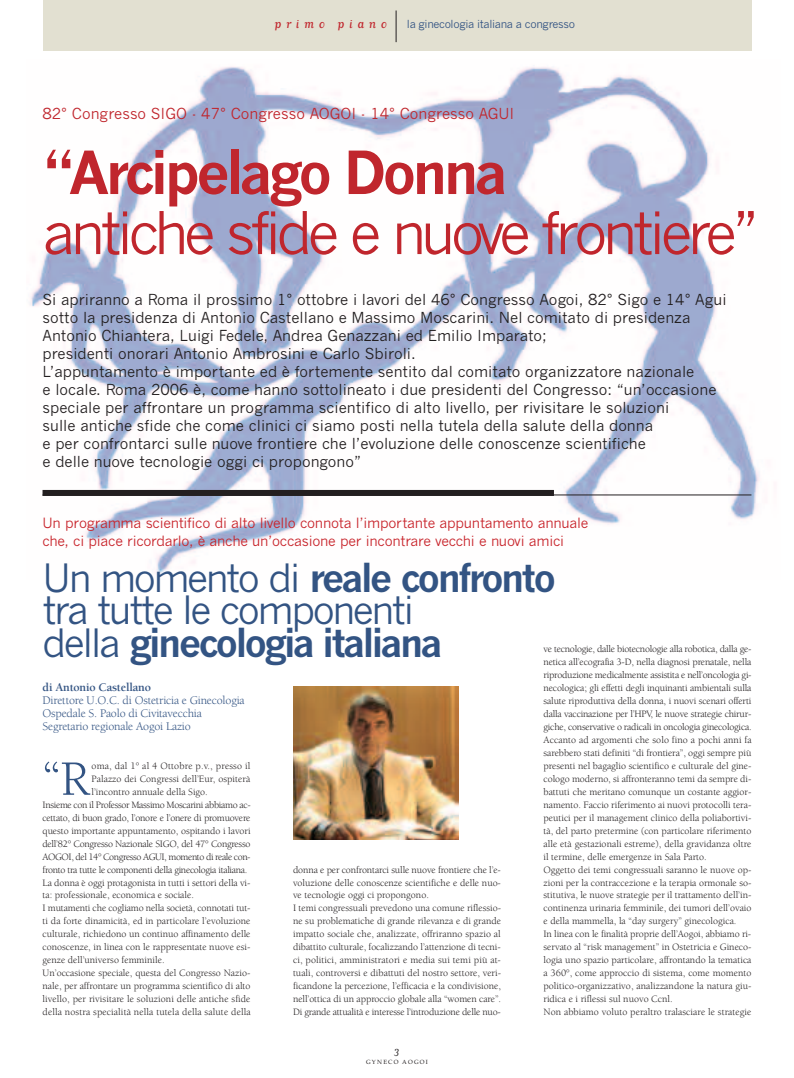
<style>
.page{position:relative;width:794px;height:1078px;background:#fff}
.page>*{position:absolute;margin:0;border:0;box-sizing:border-box;transform-origin:0 0}
.t1{font:58.1px "News Gothic";letter-spacing:-.08em;color:#c0262d}
.t2{font:700 58.1px "News Gothic";letter-spacing:-.065em;color:#c0262d}
.t3{font:50.8px "Berkeley";color:#335483}
.t4{font:38.6px/32.5px "News Gothic";letter-spacing:-.065em;color:#335483}
.t5{font:15px/18px "News Gothic";color:#231f20}
.t6{font:15px "News Gothic";color:#c0262d}
.t7{font:14px/18px "News Gothic";letter-spacing:-.02em;color:#c8242b}
.t8{font:14px "Matrix Script";letter-spacing:.335em;color:#c0262d}
.t9{font:12px/13px "Berkeley";letter-spacing:-.015em;color:#335483}
.t10{font:700 12px "Berkeley";letter-spacing:-.015em;color:#335483}
.t11{font:12px "Matrix Script";color:#231f20}
.t12{font:11px "News Gothic";letter-spacing:-.03em;color:#335483}
.t13{font:10px/13px "Berkeley";color:#231f20}
.t14{font:10px "Berkeley";letter-spacing:-.03em;color:#231f20}
.t15{font:10px "Berkeley";letter-spacing:-.025em;color:#231f20}
.t16{font:10px "Berkeley";letter-spacing:-.04em;color:#231f20}
.t17{font:6px "Palatino";letter-spacing:.2em;color:#231f20}
.s1{font-weight:700}
</style>
<div class="page">
<img style="left:30px;top:66px;width:730px;height:508px">
<div style="left:43px;top:0;width:708px;height:51px;background:#e2e0d1"></div>
<hr style="left:396px;top:11px;width:1px;height:31px;background:#231f20">
<img style="left:293px;top:686px;width:165px;height:153px">
<hr style="left:43px;top:494px;width:708px;height:1px;background:#231f20">
<div style="left:43px;top:490px;width:511px;height:6px;background:#231f20"></div>
<h3 class="t8" style="left:274px;top:15px;width:114px">primo piano</h3>
<p class="t12" style="left:407px;top:18px;width:170px">la ginecologia italiana a congresso</p>
<h3 class="t6" style="left:43px;top:104px;width:473px">82° Congresso SIGO - 47° Congresso AOGOI - 14° Congresso AGUI</h3>
<h1 class="t2" style="left:43px;top:150px;width:466px">‘‘Arcipelago Donna</h1>
<h1 class="t1" style="left:43px;top:200px;width:719px">antiche sfide e nuove frontiere’’</h1>
<p class="t5" style="left:43px;top:291px;width:685px">Si apriranno a Roma il prossimo 1° ottobre i lavori del 46° Congresso Aogoi, 82° Sigo e 14° Agui sotto la presidenza di Antonio Castellano e Massimo Moscarini. Nel comitato di presidenza Antonio Chiantera, Luigi Fedele, Andrea Genazzani ed Emilio Imparato;<br>presidenti onorari Antonio Ambrosini e Carlo Sbiroli.<br>L’appuntamento è importante ed è fortemente sentito dal comitato organizzatore nazionale<br>e locale. Roma 2006 è, come hanno sottolineato i due presidenti del Congresso: “un’occasione speciale per affrontare un programma scientifico di alto livello, per rivisitare le soluzioni<br>sulle antiche sfide che come clinici ci siamo posti nella tutela della salute della donna<br>e per confrontarci sulle nuove frontiere che l’evoluzione delle conoscenze scientifiche<br>e delle nuove tecnologie oggi ci propongono”</p>
<h3 class="t7" style="left:43px;top:514px;width:547px">Un programma scientifico di alto livello connota l’importante appuntamento annuale che, ci piace ricordarlo, è anche un’occasione per incontrare vecchi e nuovi amici</h3>
<h3 class="t4" style="left:43px;top:562px;width:515px">Un momento di <span class="s1">reale confronto </span>tra tutte le componenti<br>della <span class="s1">ginecologia italiana</span></h3>
<p class="t13" style="left:543px;top:643px;width:210px">ve tecnologie, dalle biotecnologie alla robotica, dalla ge&shy;netica all’ecografia 3-D, nella diagnosi prenatale, nella riproduzione medicalmente assistita e nell’oncologia gi&shy;necologica; gli effetti degli inquinanti ambientali sulla salute riproduttiva della donna, i nuovi scenari offerti dalla vaccinazione per l’HPV, le nuove strategie chirur&shy;giche, conservative o radicali in oncologia ginecologica.<br>Accanto ad argomenti che solo fino a pochi anni fa sarebbero stati definiti “di frontiera”, oggi sempre più presenti nel bagaglio scientifico e culturale del gine&shy;cologo moderno, si affronteranno temi da sempre di&shy;battuti che meritano comunque un costante aggior&shy;namento. Faccio riferimento ai nuovi protocolli tera&shy;peutici per il management clinico della poliabortivi&shy;tà, del parto pretermine (con particolare riferimento alle età gestazionali estreme), della gravidanza oltre il termine, delle emergenze in Sala Parto.<br>Oggetto dei temi congressuali saranno le nuove op&shy;zioni per la contraccezione e la terapia ormonale so&shy;stitutiva, le nuove strategie per il trattamento dell’in&shy;continenza urinaria femminile, dei tumori dell’ovaio e della mammella, la “day surgery” ginecologica.<br>In linea con le finalità proprie dell’Aogoi, abbiamo ri&shy;servato al “risk management” in Ostetricia e Gineco&shy;logia uno spazio particolare, affrontando la tematica a 360°, come approccio di sistema, come momento politico-organizzativo, analizzandone la natura giu&shy;ridica e i riflessi sul nuovo Ccnl.<br>Non abbiamo voluto peraltro tralasciare le strategie</p>
<p class="t10" style="left:43px;top:682px;width:110px">di Antonio Castellano</p>
<p class="t9" style="left:43px;top:694px;width:204px">Direttore U.O.C. di Ostetricia e Ginecologia<br>Ospedale S. Paolo di Civitavecchia<br>Segretario regionale Aogoi Lazio</p>
<h2 class="t3" style="left:43px;top:758px;width:49px">“R</h2>
<p class="t13" style="left:92px;top:759px;width:160px">oma, dal 1° al 4 Ottobre p.v., presso il</p>
<p class="t13" style="left:92px;top:772px;width:160px">Palazzo dei Congressi dell’Eur, ospiterà</p>
<p class="t13" style="left:92px;top:785px;width:118px">l’incontro annuale della Sigo.</p>
<p class="t14" style="left:43px;top:800px;width:210px">Insieme con il Professor Massimo Moscarini abbiamo ac-</p>
<p class="t15" style="left:43px;top:813px;width:209px">cettato, di buon grado, l’onore e l’onere di promuovere</p>
<p class="t13" style="left:43px;top:824px;width:210px">questo importante appuntamento, ospitando i lavori</p>
<p class="t15" style="left:43px;top:839px;width:209px">dell’82° Congresso Nazionale SIGO, del 47° Congresso</p>
<p class="t16" style="left:43px;top:852px;width:210px">AOGOI, del 14° Congresso AGUI, momento di reale con-</p>
<p class="t14" style="left:43px;top:865px;width:206px">fronto tra tutte le componenti della ginecologia italiana.</p>
<p class="t13" style="left:43px;top:876px;width:209px">La donna è oggi protagonista in tutti i settori della vi-</p>
<p class="t13" style="left:43px;top:889px;width:153px">ta: professionale, economica e sociale.</p>
<p class="t13" style="left:43px;top:902px;width:209px">I mutamenti che cogliamo nella società, connotati tut-</p>
<p class="t13" style="left:43px;top:915px;width:209px">ti da forte dinamicità, ed in particolare l’evoluzione</p>
<p class="t13" style="left:43px;top:928px;width:209px">culturale, richiedono un continuo affinamento delle</p>
<p class="t13" style="left:43px;top:941px;width:209px">conoscenze, in linea con le rappresentate nuove esi-</p>
<p class="t13" style="left:43px;top:954px;width:124px">genze dell’universo femminile.</p>
<p class="t13" style="left:43px;top:967px;width:209px">Un’occasione speciale, questa del Congresso Nazio-</p>
<p class="t13" style="left:43px;top:980px;width:209px">nale, per affrontare un programma scientifico di alto</p>
<p class="t13" style="left:43px;top:993px;width:209px">livello, per rivisitare le soluzioni delle antiche sfide</p>
<p class="t13" style="left:43px;top:1006px;width:210px">della nostra specialità nella tutela della salute della</p>
<p class="t13" style="left:293px;top:863px;width:210px">donna e per confrontarci sulle nuove frontiere che l’e&shy;voluzione delle conoscenze scientifiche e delle nuo&shy;ve tecnologie oggi ci propongono.<br>I temi congressuali prevedono una comune riflessio&shy;ne su problematiche di grande rilevanza e di grande impatto sociale che, analizzate, offriranno spazio al dibattito culturale, focalizzando l’attenzione di tecni&shy;ci, politici, amministratori e media sui temi più at&shy;tuali, controversi e dibattuti del nostro settore, veri&shy;ficandone la percezione, l’efficacia e la condivisione, nell’ottica di un approccio globale alla “women care”.<br>Di grande attualità e interesse l’introduzione delle nuo-</p>
<p class="t11" style="left:394px;top:1042px;width:7px">3</p>
<p class="t17" style="left:366px;top:1058px;width:63px">GYNECO AOGOI</p>
</div>
